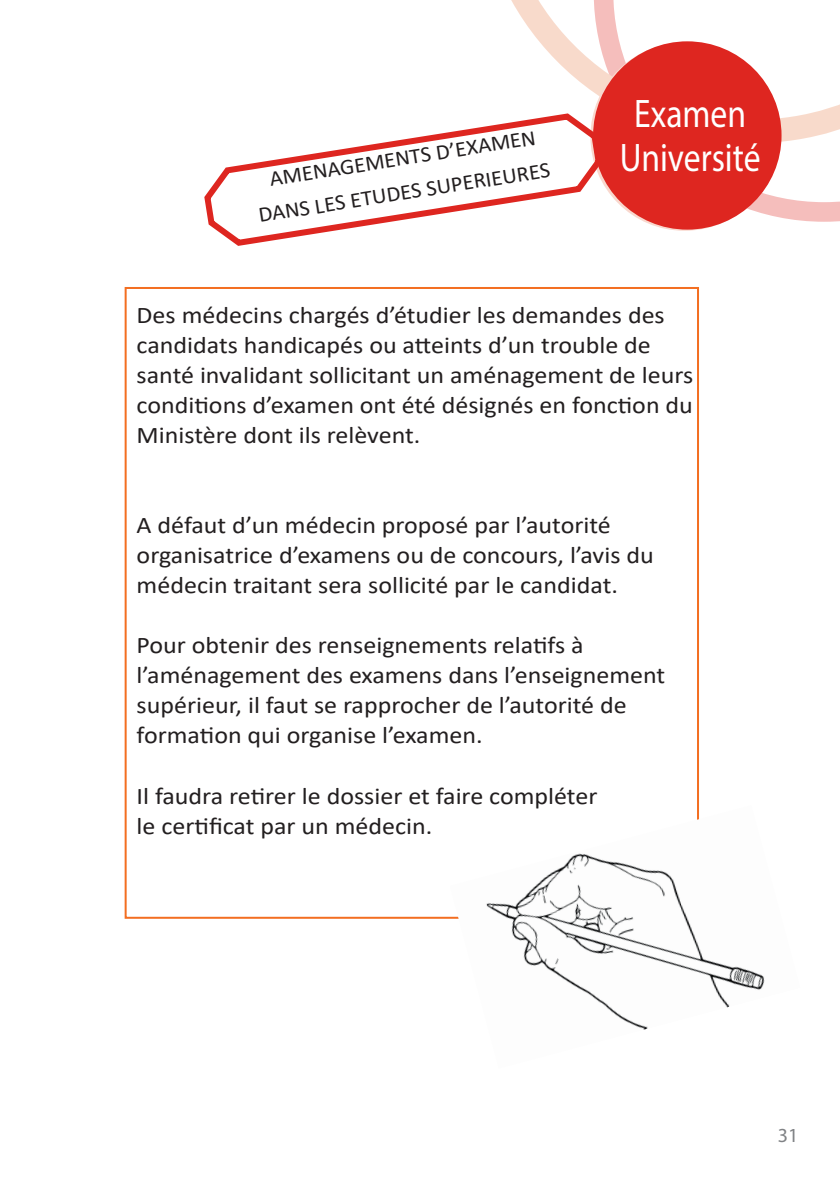
<style>
.page{position:relative;width:840px;height:1191px;background:#fff}
.page>*{position:absolute;margin:0;border:0;box-sizing:border-box;transform-origin:0 0}
.t1{font:40px/44px "Myriad Pro";color:#fff;text-align:center;scale:.84 1}
.t2{font:24px/30px "Calibri";color:#231f20;scale:1.09 1}
.t3{font:22px/34px "Calibri";color:#231f20;text-align:center}
.t4{font:20px "Myriad Pro";color:#808285}
</style>
<div class="page">
<svg style="left:604px;top:155px;width:235px;height:76px"></svg>
<svg style="left:511px;top:0;width:328px;height:155px"></svg>
<div style="left:592px;top:41px;width:189px;height:189px;background:#de2620;border-radius:50%"></div>
<svg style="left:204px;top:110px;width:400px;height:136px"></svg>
<img style="left:449px;top:805px;width:316px;height:225px">
<p class="t3" style="left:250px;top:164px;width:296px;rotate:-9deg">AMENAGEMENTS D’EXAMEN<br>DANS LES ETUDES SUPERIEURES</p>
<h1 class="t1" style="left:619px;top:91px;width:169px">Examen<br>Université</h1>
<p class="t2" style="left:137px;top:300px;width:512px">Des médecins chargés d’étudier les demandes des candidats handicapés ou atteints d’un trouble de santé invalidant sollicitant un aménagement de leurs conditions d’examen ont été désignés en fonction du Ministère dont ils relèvent.</p>
<p class="t2" style="left:137px;top:510px;width:475px">A défaut d’un médecin proposé par l’autorité organisatrice d’examens ou de concours, l’avis du médecin traitant sera sollicité par le candidat.</p>
<p class="t2" style="left:137px;top:630px;width:486px">Pour obtenir des renseignements relatifs à l’aménagement des examens dans l’enseignement supérieur, il faut se rapprocher de l’autorité de formation qui organise l’examen.</p>
<p class="t2" style="left:137px;top:780px;width:424px">Il faudra retirer le dossier et faire compléter le certificat par un médecin.</p>
<p class="t4" style="left:777px;top:1123px;width:22px">31</p>
</div>
